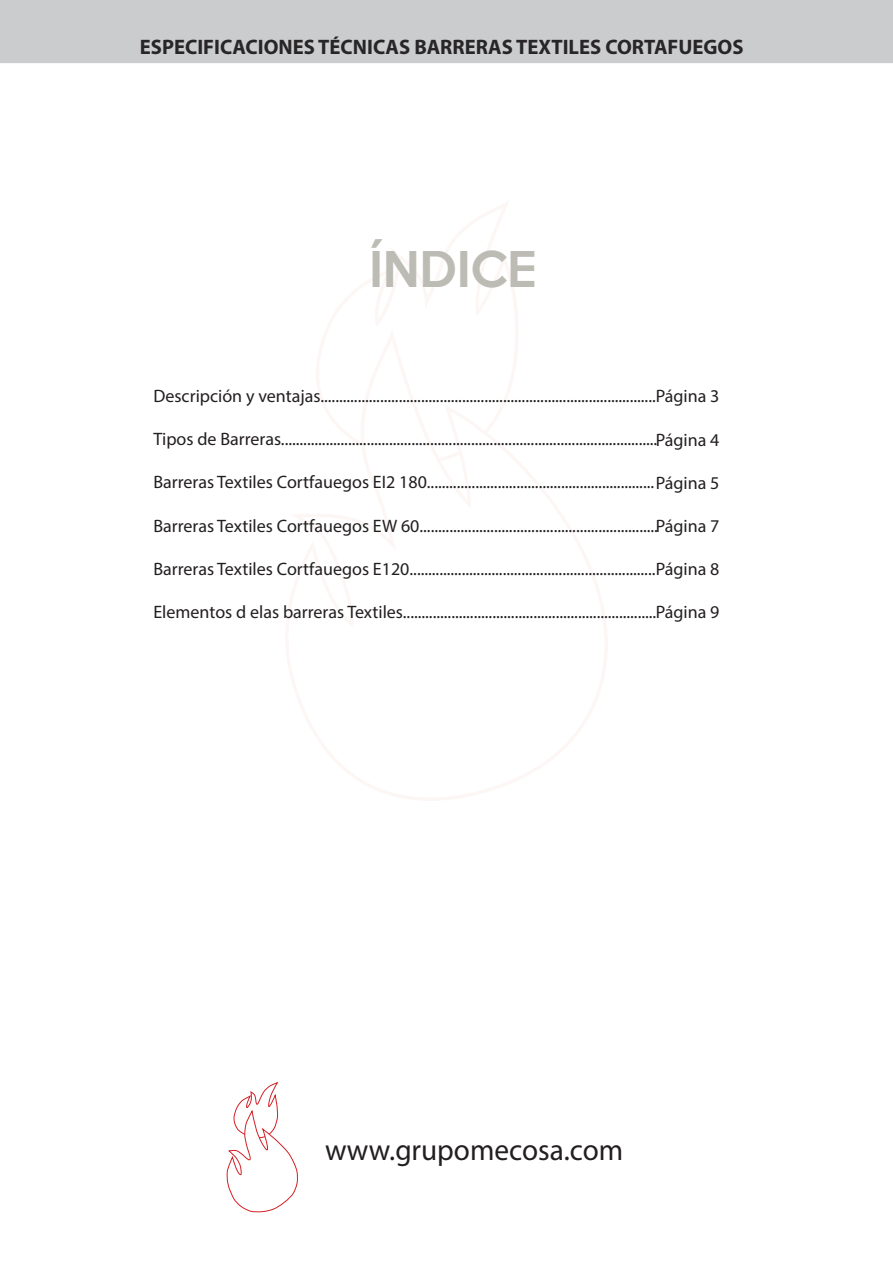
<style>
.page{position:relative;width:893px;height:1263px;background:#fff}
.page>*{position:absolute;margin:0;border:0;box-sizing:border-box;transform-origin:0 0}
.t1{font:500 45px "Keep Calm";color:#bcbcb5}
.t2{font:30px "Myriad Pro";color:#231f20}
.t3{font:700 21px "Myriad Pro";color:#282526}
.t4{font:18px "Myriad Pro";color:#231f20}
</style>
<div class="page">
<svg style="left:226px;top:1083px;width:72px;height:130px"></svg>
<div style="left:0;top:0;width:893px;height:63px;background:#cbccce"></div>
<p class="t3" style="left:140px;top:33px;width:605px">ESPECIFICACIONES TÉCNICAS BARRERAS TEXTILES CORTAFUEGOS</p>
<h1 class="t1" style="left:369px;top:230px;width:169px">ÍNDICE</h1>
<p class="t4" style="left:153px;top:385px;width:567px">Descripción y ventajas..........................................................................................Página 3</p>
<p class="t4" style="left:153px;top:428px;width:567px">Tipos de Barreras.....................................................................................................Página 4</p>
<p class="t4" style="left:153px;top:471px;width:567px">Barreras Textiles Cortfauegos EI2 180.............................................................Página 5</p>
<p class="t4" style="left:153px;top:514px;width:567px">Barreras Textiles Cortfauegos EW 60................................................................Página 7</p>
<p class="t4" style="left:153px;top:558px;width:567px">Barreras Textiles Cortfauegos E120..................................................................Página 8</p>
<p class="t4" style="left:153px;top:601px;width:567px">Elementos d elas barreras Textiles....................................................................Página 9</p>
<h2 class="t2" style="left:325px;top:1132px;width:300px">www.grupomecosa.com</h2>
</div>
